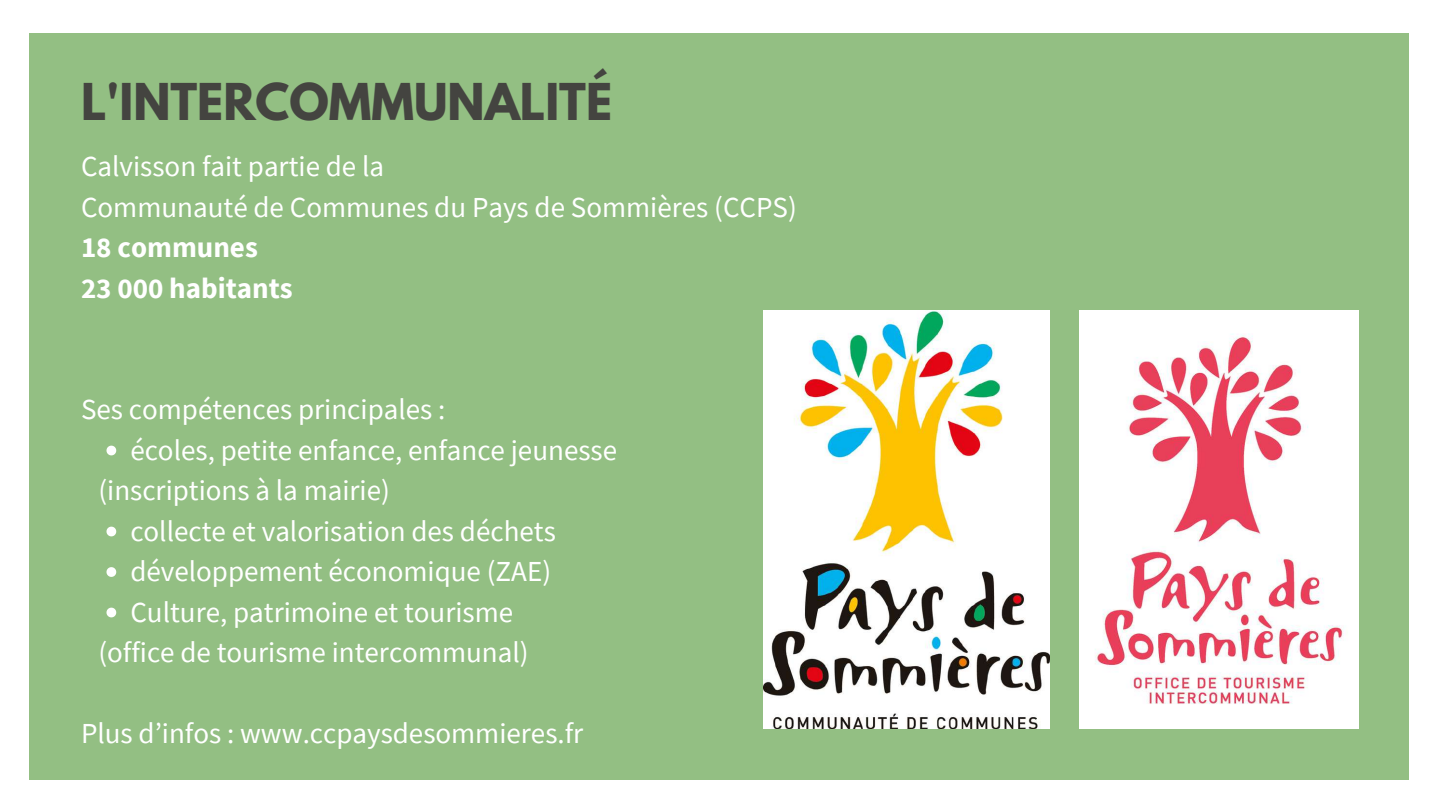
<style>
.page{position:relative;width:1440px;height:810px;background:#fff}
.page>*{position:absolute;margin:0;border:0;box-sizing:border-box;transform-origin:0 0}
.t1{font:700 45px "League Spartan";color:#444440}
.t2{font:29px/40.5px "Source Sans Pro";color:#fff}
.t3{font:700 29px/40.5px "Source Sans Pro";color:#fff}
</style>
<div class="page">
<div style="left:29px;top:33px;width:1380px;height:746px;background:#93bf83"></div>
<svg style="left:106px;top:446px;width:10px;height:9px"></svg>
<svg style="left:106px;top:527px;width:10px;height:9px"></svg>
<svg style="left:106px;top:567px;width:10px;height:10px"></svg>
<svg style="left:106px;top:608px;width:10px;height:9px"></svg>
<img style="left:1080px;top:310px;width:279px;height:419px">
<img style="left:764px;top:310px;width:285px;height:419px">
<h1 class="t1" style="left:81px;top:79px;width:533px">L'INTERCOMMUNALITÉ</h1>
<p class="t2" style="left:81px;top:146px;width:717px">Calvisson fait partie de la<br>Communauté de Communes du Pays de Sommières (CCPS)</p>
<p class="t3" style="left:81px;top:227px;width:213px">18 communes<br>23 000 habitants</p>
<p class="t2" style="left:81px;top:389px;width:366px">Ses compétences principales :</p>
<p class="t2" style="left:130px;top:429px;width:488px">écoles, petite enfance, enfance jeunesse</p>
<p class="t2" style="left:98px;top:470px;width:293px">(inscriptions à la mairie)</p>
<p class="t2" style="left:130px;top:510px;width:427px">collecte et valorisation des déchets développement économique (ZAE)<br>Culture, patrimoine et tourisme</p>
<p class="t2" style="left:98px;top:632px;width:432px">(office de tourisme intercommunal)</p>
<p class="t2" style="left:81px;top:713px;width:504px">Plus d’infos : www.ccpaysdesommieres.fr</p>
</div>
